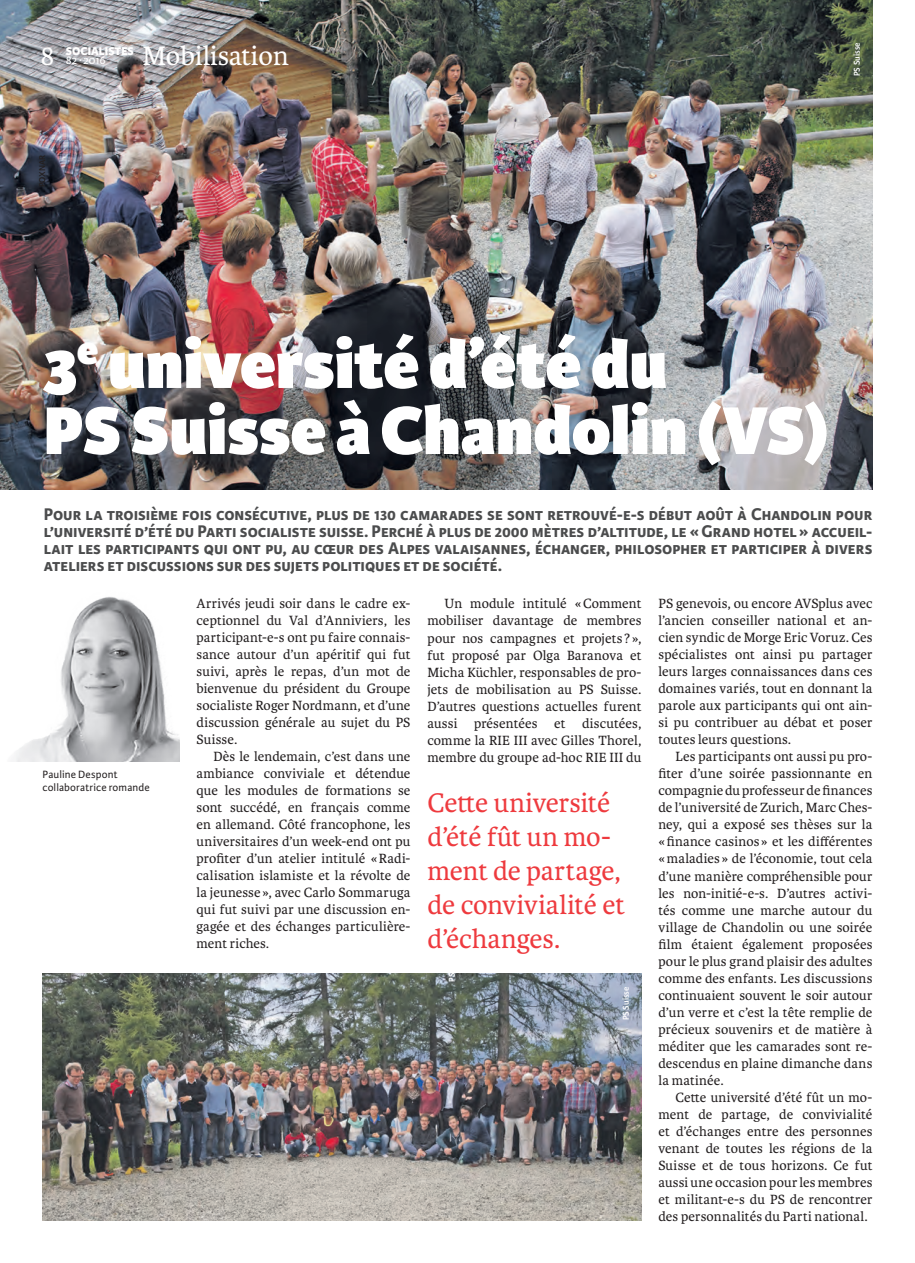
<style>
.page{position:relative;width:915px;height:1263px;background:#fff}
.page>*{position:absolute;margin:0;border:0;box-sizing:border-box;transform-origin:0 0}
.t1{font:800 72px/66px "Karmina Sans";color:#fff}
.t2{font:28.5px/34px "Karmina";letter-spacing:-.005em;color:#ee3a3e}
.t3{font:28.5px "Karmina";color:#fff}
.t4{font:700 18px/17px "Karmina Sans";color:#4b4c4d;text-align:justify}
.t5{font:14.25px/17px "Karmina";letter-spacing:.01em;color:#231f20;text-align:justify}
.t6{font:800 12px "Karmina Sans";color:#fff}
.t7{font:12px "Karmina Sans";letter-spacing:-.025em;color:#fff}
.t8{font:11.25px/12.8px "Karmina Sans";letter-spacing:.01em;color:#231f20}
.t9{font:600 9px "Karmina Sans";color:#fff}
.t10{font:600 9px "Karmina Sans";color:#231f20}
</style>
<div class="page">
<img style="left:0;top:0;width:872px;height:489px">
<img style="left:43px;top:974px;width:598px;height:246px">
<img style="left:15px;top:597px;width:164px;height:164px">
<p class="t7" style="left:66px;top:54px;width:41px">82 ∙ 2016</p>
<h2 class="t3" style="left:142px;top:39px;width:148px">Mobilisation</h2>
<h2 class="t3" style="left:40px;top:39px;width:16px">8</h2>
<p class="t6" style="left:66px;top:44px;width:69px">SOCIALISTES</p>
<p class="t10" style="left:37px;top:187px;width:33px;rotate:-90deg">POXNAR</p>
<p class="t9" style="left:851px;top:76px;width:35px;rotate:-90deg">PS Suisse</p>
<h1 class="t1" style="left:44px;top:334px;width:786px">3<sup>e</sup> université d’été du<br>PS Suisse à Chandolin (VS)</h1>
<p class="t4" style="left:44px;top:506px;width:829px">Pour la troisième fois consécutive, plus de 130 camarades se sont retrouvé-e-s début août à Chandolin pour l’université d’été du Parti socialiste suisse. Perché à plus de 2000 mètres d’altitude, le «Grand hotel» accueil&shy;lait les participants qui ont pu, au cœur des Alpes valaisannes, échanger, philosopher et participer à divers ateliers et discussions sur des sujets politiques et de société.</p>
<p class="t8" style="left:43px;top:768px;width:109px">Pauline Despont collaboratrice romande</p>
<p class="t5" style="left:196px;top:595px;width:215px">Arrivés jeudi soir dans le cadre ex&shy;ceptionnel du Val d’Anniviers, les participant-e-s ont pu faire connais&shy;sance autour d’un apéritif qui fut suivi, après le repas, d’un mot de bienvenue du président du Groupe socialiste Roger Nordmann, et d’une discussion générale au sujet du PS Suisse.</p>
<p class="t5" style="left:196px;top:748px;width:215px;text-indent:17px">Dès le lendemain, c’est dans une ambiance conviviale et détendue que les modules de formations se sont succédé, en français comme en allemand. Côté francophone, les universitaires d’un week-end ont pu profiter d’un atelier intitulé «Radi&shy;calisation islamiste et la révolte de la jeunesse », avec Carlo Sommaruga qui fut suivi par une discussion en&shy;gagée et des échanges particulière&shy;ment riches.</p>
<p class="t5" style="left:427px;top:596px;width:215px;text-indent:17px">Un module intitulé «Comment mobiliser davantage de membres pour nos campagnes et projets ? », fut proposé par Olga Baranova et Micha Küchler, responsables de pro&shy;jets de mobilisation au PS Suisse.<br>D’autres questions actuelles furent aussi présentées et discutées, comme la RIE III avec Gilles Thorel, membre du groupe ad-hoc RIE III du</p>
<h2 class="t2" style="left:427px;top:786px;width:199px">Cette université d’été fût un mo&shy;ment de partage, de convivialité et d’échanges.</h2>
<p class="t9" style="left:620px;top:1020px;width:35px;rotate:-90deg">PS Suisse</p>
<p class="t5" style="left:658px;top:595px;width:215px">PS genevois, ou encore AVSplus avec l’ancien conseiller national et an&shy;cien syndic de Morge Eric Voruz. Ces spécialistes ont ainsi pu partager leurs larges connaissances dans ces domaines variés, tout en donnant la parole aux participants qui ont ain&shy;si pu contribuer au débat et poser toutes leurs questions.</p>
<p class="t5" style="left:658px;top:748px;width:215px;text-indent:17px">Les participants ont aussi pu pro&shy;fiter d’une soirée passionnante en compagnie du professeur de finances de l’université de Zurich, Marc Ches&shy;ney, qui a exposé ses thèses sur la «finance casinos » et les différentes «maladies » de l’économie, tout cela d’une manière compréhensible pour les non-initié-e-s. D’autres activi&shy;tés comme une marche autour du village de Chandolin ou une soirée film étaient également proposées pour le plus grand plaisir des adultes comme des enfants. Les discussions continuaient souvent le soir autour d’un verre et c’est la tête remplie de précieux souvenirs et de matière à méditer que les camarades sont re&shy;descendus en plaine dimanche dans la matinée.</p>
<p class="t5" style="left:658px;top:1089px;width:215px;text-indent:17px">Cette université d’été fût un mo&shy;ment de partage, de convivialité et d’échanges entre des personnes venant de toutes les régions de la Suisse et de tous horizons. Ce fut aussi une occasion pour les membres et militant-e-s du PS de rencontrer des personnalités du Parti national.</p>
</div>
